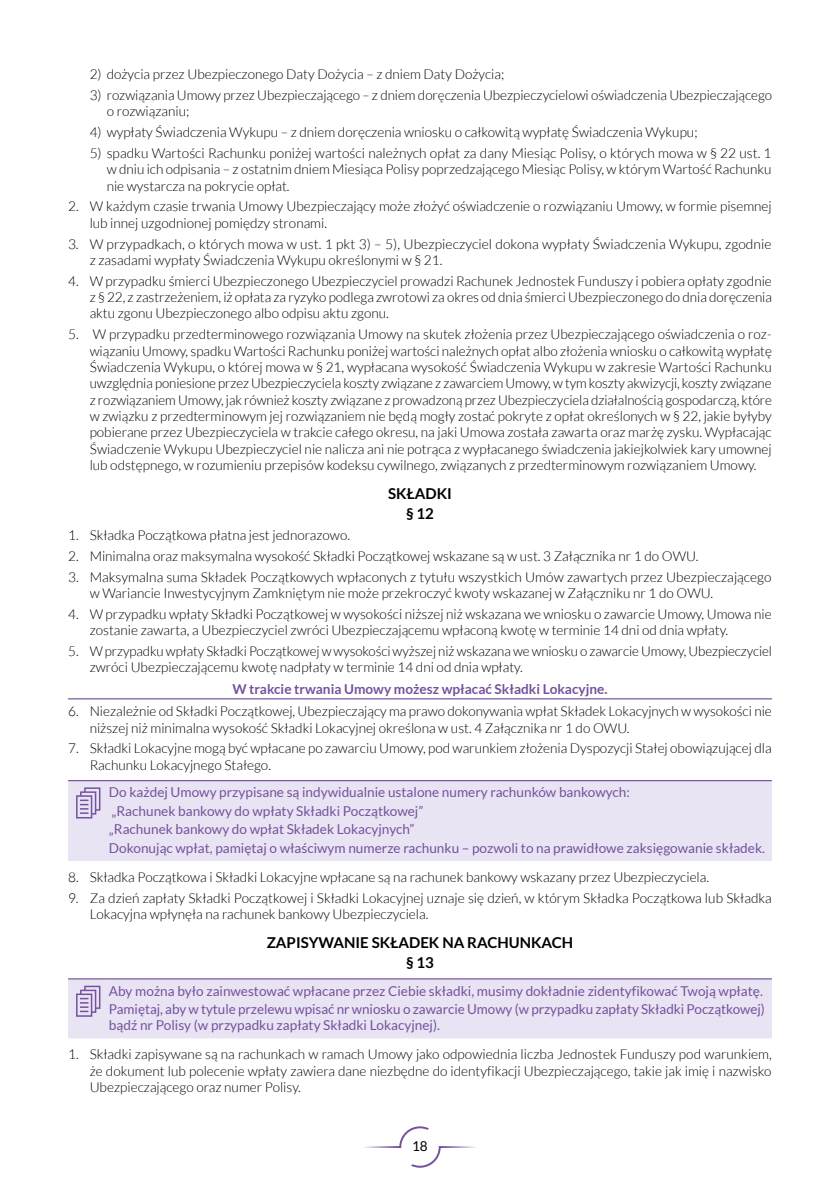
<style>
.page{position:relative;width:840px;height:1191px;background:#fff}
.page>*{position:absolute;margin:0;border:0;box-sizing:border-box;transform-origin:0 0}
.t1{font:700 15px/20.2px "Lato";color:#000;text-align:center}
.t2{font:300 13.6px/16.4px "Lato";color:#000}
.t3{font:13.6px/18.6px "Lato";color:#75529d}
.t4{font:700 13.6px "Lato";color:#75529d}
.t5{font:13.6px "Lato";color:#000}
</style>
<div class="page">
<svg style="left:364px;top:1126px;width:112px;height:41px"></svg>
<hr style="left:68px;top:698px;width:703px;height:1px;background:#75529d">
<div style="left:68px;top:781px;width:703px;height:80px;background:#e9e4f3"></div>
<hr style="left:108px;top:780px;width:663px;height:1px;background:#75529d">
<hr style="left:68px;top:780px;width:40px;height:1px;background:#75529d">
<svg style="left:76px;top:787px;width:24px;height:31px"></svg>
<div style="left:68px;top:979px;width:703px;height:59px;background:#e9e4f3"></div>
<hr style="left:108px;top:978px;width:663px;height:1px;background:#75529d">
<hr style="left:68px;top:978px;width:40px;height:1px;background:#75529d">
<svg style="left:76px;top:985px;width:24px;height:31px"></svg>
<p class="t2" style="left:90px;top:66px;width:416px">2) dożycia przez Ubezpieczonego Daty Dożycia – z dniem Daty Dożycia;</p>
<p class="t2" style="left:107px;top:87px;width:666px;text-indent:-17px">3) rozwiązania Umowy przez Ubezpieczającego – z dniem doręczenia Ubezpieczycielowi oświadczenia Ubezpieczającego o rozwiązaniu;</p>
<p class="t2" style="left:90px;top:124px;width:609px">4) wypłaty Świadczenia Wykupu – z dniem doręczenia wniosku o całkowitą wypłatę Świadczenia Wykupu;</p>
<p class="t2" style="left:107px;top:145px;width:666px;text-align:justify;text-indent:-17px">5) spadku Wartości Rachunku poniżej wartości należnych opłat za dany Miesiąc Polisy, o których mowa w § 22 ust. 1 w dniu ich odpisania – z ostatnim dniem Miesiąca Polisy poprzedzającego Miesiąc Polisy, w którym Wartość Rachunku nie wystarcza na pokrycie opłat.</p>
<p class="t2" style="left:90px;top:198px;width:683px;text-indent:-22px">2. W każdym czasie trwania Umowy Ubezpieczający może złożyć oświadczenie o rozwiązaniu Umowy, w formie pisemnej lub innej uzgodnionej pomiędzy stronami.</p>
<p class="t2" style="left:90px;top:236px;width:683px;text-indent:-22px">3. W przypadkach, o których mowa w ust. 1 pkt 3) – 5), Ubezpieczyciel dokona wypłaty Świadczenia Wykupu, zgodnie z zasadami wypłaty Świadczenia Wykupu określonymi w § 21.</p>
<p class="t2" style="left:90px;top:273px;width:683px;text-align:justify;text-indent:-22px">4. W przypadku śmierci Ubezpieczonego Ubezpieczyciel prowadzi Rachunek Jednostek Funduszy i pobiera opłaty zgodnie z § 22, z zastrzeżeniem, iż opłata za ryzyko podlega zwrotowi za okres od dnia śmierci Ubezpieczonego do dnia doręczenia aktu zgonu Ubezpieczonego albo odpisu aktu zgonu.</p>
<p class="t2" style="left:90px;top:326px;width:683px;text-align:justify;text-indent:-22px">5. W przypadku przedterminowego rozwiązania Umowy na skutek złożenia przez Ubezpieczającego oświadczenia o roz&shy;wiązaniu Umowy, spadku Wartości Rachunku poniżej wartości należnych opłat albo złożenia wniosku o całkowitą wypłatę Świadczenia Wykupu, o której mowa w § 21, wypłacana wysokość Świadczenia Wykupu w zakresie Wartości Rachunku uwzględnia poniesione przez Ubezpieczyciela koszty związane z zawarciem Umowy, w tym koszty akwizycji, koszty związane z rozwiązaniem Umowy, jak również koszty związane z prowadzoną przez Ubezpieczyciela działalnością gospodarczą, które w związku z przedterminowym jej rozwiązaniem nie będą mogły zostać pokryte z opłat określonych w § 22, jakie byłyby pobierane przez Ubezpieczyciela w trakcie całego okresu, na jaki Umowa została zawarta oraz marżę zysku. Wypłacając Świadczenie Wykupu Ubezpieczyciel nie nalicza ani nie potrąca z wypłacanego świadczenia jakiejkolwiek kary umownej lub odstępnego, w rozumieniu przepisów kodeksu cywilnego, związanych z przedterminowym rozwiązaniem Umowy.</p>
<p class="t1" style="left:388px;top:483px;width:65px">SKŁADKI § 12</p>
<p class="t2" style="left:68px;top:527px;width:283px">1. Składka Początkowa płatna jest jednorazowo.</p>
<p class="t2" style="left:68px;top:547px;width:631px">2. Minimalna oraz maksymalna wysokość Składki Początkowej wskazane są w ust. 3 Załącznika nr 1 do OWU.</p>
<p class="t2" style="left:90px;top:568px;width:683px;text-indent:-22px">3. Maksymalna suma Składek Początkowych wpłaconych z tytułu wszystkich Umów zawartych przez Ubezpieczającego w Wariancie Inwestycyjnym Zamkniętym nie może przekroczyć kwoty wskazanej w Załączniku nr 1 do OWU.</p>
<p class="t2" style="left:90px;top:606px;width:683px;text-indent:-22px">4. W przypadku wpłaty Składki Początkowej w wysokości niższej niż wskazana we wniosku o zawarcie Umowy, Umowa nie zostanie zawarta, a Ubezpieczyciel zwróci Ubezpieczającemu wpłaconą kwotę w terminie 14 dni od dnia wpłaty.</p>
<p class="t2" style="left:90px;top:643px;width:683px;text-indent:-22px">5. W przypadku wpłaty Składki Początkowej w wysokości wyższej niż wskazana we wniosku o zawarcie Umowy, Ubezpieczyciel zwróci Ubezpieczającemu kwotę nadpłaty w terminie 14 dni od dnia wpłaty.</p>
<p class="t4" style="left:232px;top:681px;width:376px">W trakcie trwania Umowy możesz wpłacać Składki Lokacyjne.</p>
<p class="t2" style="left:90px;top:703px;width:683px;text-indent:-22px">6. Niezależnie od Składki Początkowej, Ubezpieczający ma prawo dokonywania wpłat Składek Lokacyjnych w wysokości nie niższej niż minimalna wysokość Składki Lokacyjnej określona w ust. 4 Załącznika nr 1 do OWU.</p>
<p class="t2" style="left:90px;top:740px;width:683px;text-indent:-22px">7. Składki Lokacyjne mogą być wpłacane po zawarciu Umowy, pod warunkiem złożenia Dyspozycji Stałej obowiązującej dla<br>Rachunku Lokacyjnego Stałego.</p>
<p class="t3" style="left:109px;top:783px;width:657px">Do każdej Umowy przypisane są indywidualnie ustalone numery rachunków bankowych:<br>„Rachunek bankowy do wpłaty Składki Początkowej”<br>„Rachunek bankowy do wpłat Składek Lokacyjnych”<br>Dokonując wpłat, pamiętaj o właściwym numerze rachunku – pozwoli to na prawidłowe zaksięgowanie składek.</p>
<p class="t2" style="left:68px;top:868px;width:642px">8. Składka Początkowa i Składki Lokacyjne wpłacane są na rachunek bankowy wskazany przez Ubezpieczyciela.</p>
<p class="t2" style="left:90px;top:889px;width:683px;text-indent:-22px">9. Za dzień zapłaty Składki Początkowej i Składki Lokacyjnej uznaje się dzień, w którym Składka Początkowa lub Składka<br>Lokacyjna wpłynęła na rachunek bankowy Ubezpieczyciela.</p>
<p class="t1" style="left:266px;top:932px;width:305px">ZAPISYWANIE SKŁADEK NA RACHUNKACH § 13</p>
<p class="t3" style="left:109px;top:981px;width:657px">Aby można było zainwestować wpłacane przez Ciebie składki, musimy dokładnie zidentyfikować Twoją wpłatę.<br>Pamiętaj, aby w tytule przelewu wpisać nr wniosku o zawarcie Umowy (w przypadku zapłaty Składki Początkowej)</p>
<p class="t3" style="left:109px;top:1016px;width:332px">bądź nr Polisy (w przypadku zapłaty Składki Lokacyjnej).</p>
<p class="t2" style="left:90px;top:1046px;width:683px;text-align:justify;text-indent:-22px">1. Składki zapisywane są na rachunkach w ramach Umowy jako odpowiednia liczba Jednostek Funduszy pod warunkiem, że dokument lub polecenie wpłaty zawiera dane niezbędne do identyfikacji Ubezpieczającego, takie jak imię i nazwisko Ubezpieczającego oraz numer Polisy.</p>
<p class="t5" style="left:412px;top:1138px;width:17px">18</p>
</div>
